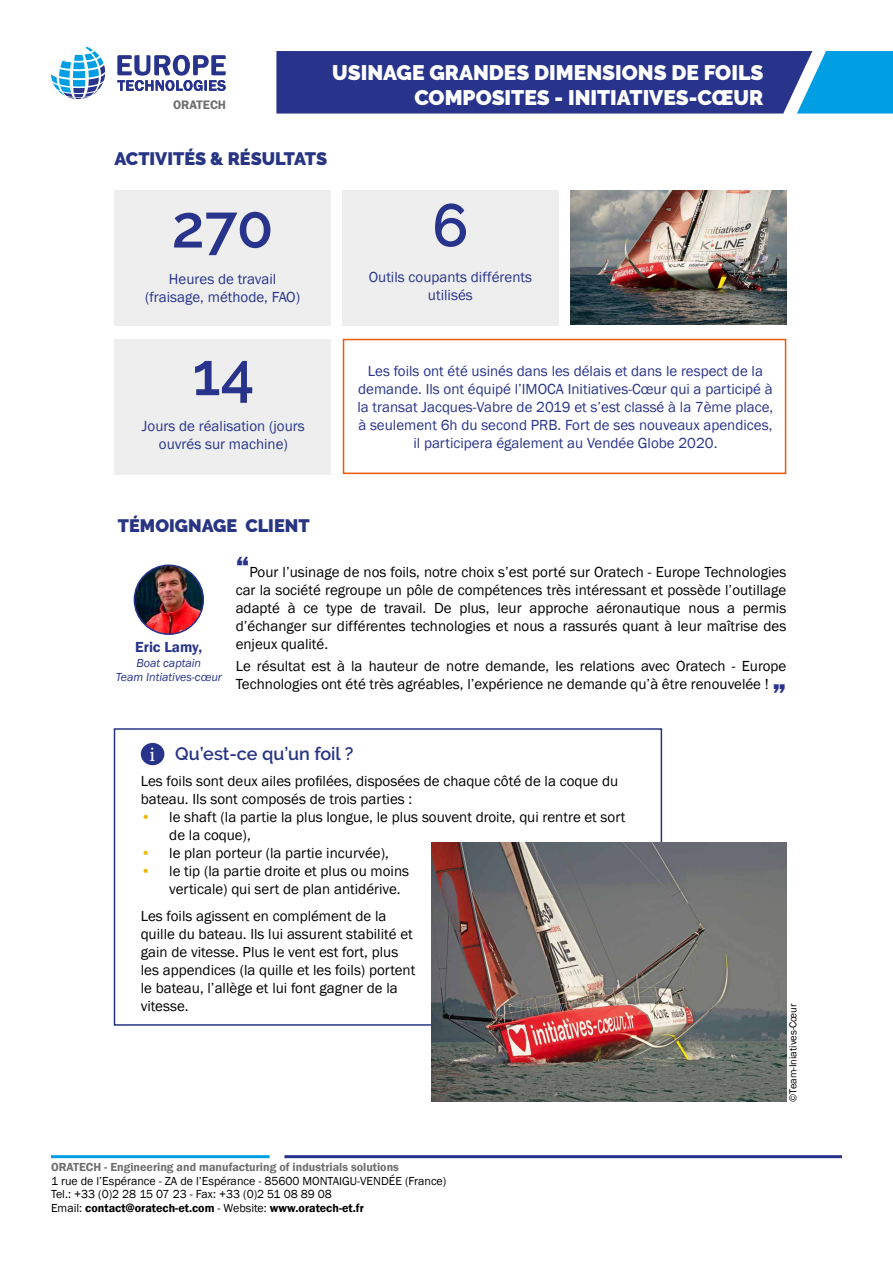
<style>
.page{position:relative;width:893px;height:1263px;background:#fff}
.page>*{position:absolute;margin:0;border:0;box-sizing:border-box;transform-origin:0 0}
.t1{font:600 60px "Raleway";color:#28348b}
.t2{font:900 21px/25.2px "Raleway";color:#fff;text-align:right}
.t3{font:21px "Minion Pro";color:#fff}
.t4{font:900 18px "Raleway";color:#283583}
.t5{font:600 18px "Raleway";color:#283583}
.t6{font:15px/18px "Franklin Gothic";color:#000}
.t7{font:15px/18px "Franklin Gothic";color:#28348b;text-align:center}
.t8{font:600 15px "Franklin Gothic";color:#28348b}
.t9{font:600 12.6px "Franklin Gothic";color:#706f6f}
.t10{font:12px/13.5px "Franklin Gothic";color:#000}
.t11{font:600 12px "Franklin Gothic";color:#706f6f}
.t12{font:italic 12px/14.4px "Franklin Gothic";color:#28348b;text-align:center}
.t13{font:10.5px "Franklin Gothic";color:#000}
.s1{font-weight:800;font-size:30px;color:#28348b}
.s2{color:#f1b700}
.s3{font-weight:600}
</style>
<div class="page">
<hr style="left:51px;top:1155px;width:219px;height:3px;background:#009fe3">
<hr style="left:284px;top:1155px;width:558px;height:3px;background:#28348b">
<svg style="left:276px;top:51px;width:617px;height:63px;background:#294799"></svg>
<svg style="left:51px;top:47px;width:54px;height:52px"></svg>
<svg style="left:117px;top:55px;width:109px;height:36px"></svg>
<div style="left:114px;top:190px;width:217px;height:136px;background:#eee"></div>
<div style="left:343px;top:190px;width:216px;height:136px;background:#eee"></div>
<div style="left:114px;top:339px;width:217px;height:136px;background:#eee"></div>
<div style="left:343px;top:339px;width:443px;height:135px;border:2px solid #ea5b0b"></div>
<img style="left:570px;top:190px;width:216px;height:135px">
<div style="left:114px;top:728px;width:548px;height:298px;border:2px solid #283583"></div>
<div style="left:141px;top:743px;width:23px;height:22px;background:#28348b;border-radius:50%"></div>
<img style="left:431px;top:842px;width:355px;height:260px">
<img style="left:134px;top:565px;width:69px;height:69px;border-radius:34px">
<div style="left:134px;top:564px;width:70px;height:71px;border:2px solid #28348b;border-radius:50%"></div>
<h2 class="t2" style="left:332px;top:60px;width:433px">USINAGE GRANDES DIMENSIONS DE FOILS<br>COMPOSITES - INITIATIVES-CŒUR</h2>
<p class="t9" style="left:173px;top:97px;width:54px">ORATECH</p>
<p class="t4" style="left:114px;top:148px;width:214px">ACTIVITÉS &amp; RÉSULTATS</p>
<h1 class="t1" style="left:172px;top:192px;width:103px">270</h1>
<p class="t7" style="left:145px;top:270px;width:157px">Heures de travail (fraisage, méthode, FAO)</p>
<h1 class="t1" style="left:192px;top:340px;width:64px">14</h1>
<p class="t7" style="left:142px;top:417px;width:164px">Jours de réalisation (jours ouvrés sur machine)</p>
<h1 class="t1" style="left:432px;top:191px;width:38px">6</h1>
<p class="t7" style="left:369px;top:269px;width:165px">Outils coupants différents utilisés</p>
<p class="t7" style="left:357px;top:362px;width:417px">Les foils ont été usinés dans les délais et dans le respect de la demande. Ils ont équipé l’IMOCA Initiatives-Cœur qui a participé à la transat Jacques-Vabre de 2019 et s’est classé à la 7ème place, à seulement 6h du second PRB. Fort de ses nouveaux apendices, il participera également au Vendée Globe 2020.</p>
<p class="t4" style="left:118px;top:515px;width:193px">TÉMOIGNAGE CLIENT</p>
<p class="t6" style="left:236px;top:563px;width:552px;text-align:justify"><span class="s1">“</span>Pour l’usinage de nos foils, notre choix s’est porté sur Oratech - Europe Technologies car la société regroupe un pôle de compétences très intéressant et possède l’outillage adapté à ce type de travail. De plus, leur approche aéronautique nous a permis d’échanger sur différentes technologies et nous a rassurés quant à leur maîtrise des enjeux qualité.</p>
<p class="t6" style="left:236px;top:657px;width:552px">Le résultat est à la hauteur de notre demande, les relations avec Oratech - Europe<br>Technologies ont été très agréables, l’expérience ne demande qu’à être renouvelée ! <span class="s1">„</span></p>
<p class="t8" style="left:135px;top:638px;width:69px">Eric Lamy,</p>
<p class="t12" style="left:116px;top:656px;width:108px">Boat captain<br>Team Intiatives-cœur</p>
<p class="t5" style="left:175px;top:743px;width:180px">Qu’est-ce qu’un foil ?</p>
<p class="t6" style="left:141px;top:773px;width:479px">Les foils sont deux ailes profilées, disposées de chaque côté de la coque du bateau. Ils sont composés de trois parties :</p>
<p class="t6" style="left:169px;top:809px;width:458px;text-indent:-28px"><span class="s2">•</span> le shaft (la partie la plus longue, le plus souvent droite, qui rentre et sort de la coque),</p>
<p class="t6" style="left:141px;top:845px;width:250px"><span class="s2">•</span> le plan porteur (la partie incurvée),</p>
<p class="t6" style="left:169px;top:863px;width:241px;text-indent:-28px"><span class="s2">•</span> le tip (la partie droite et plus ou moins verticale) qui sert de plan antidérive.</p>
<p class="t6" style="left:141px;top:907px;width:276px">Les foils agissent en complément de la quille du bateau. Ils lui assurent stabilité et gain de vitesse. Plus le vent est fort, plus les appendices (la quille et les foils) portent le bateau, l’allège et lui font gagner de la vitesse.</p>
<h2 class="t3" style="left:149px;top:740px;width:7px">i</h2>
<p class="t11" style="left:51px;top:1160px;width:349px">ORATECH - Engineering and manufacturing of industrials solutions</p>
<p class="t10" style="left:51px;top:1174px;width:397px">1 rue de l’Espérance - ZA de l’Espérance - 85600 MONTAIGU-VENDÉE (France)<br>Tel.: +33 (0)2 28 15 07 23 - Fax: +33 (0)2 51 08 89 08<br>Email: <span class="s3">contact@oratech-et.com</span> - Website: <span class="s3">www.oratech-et.fr</span></p>
<p class="t13" style="left:786px;top:1102px;width:100px;rotate:-90deg">©Team-Iniatives-Cœur</p>
</div>
